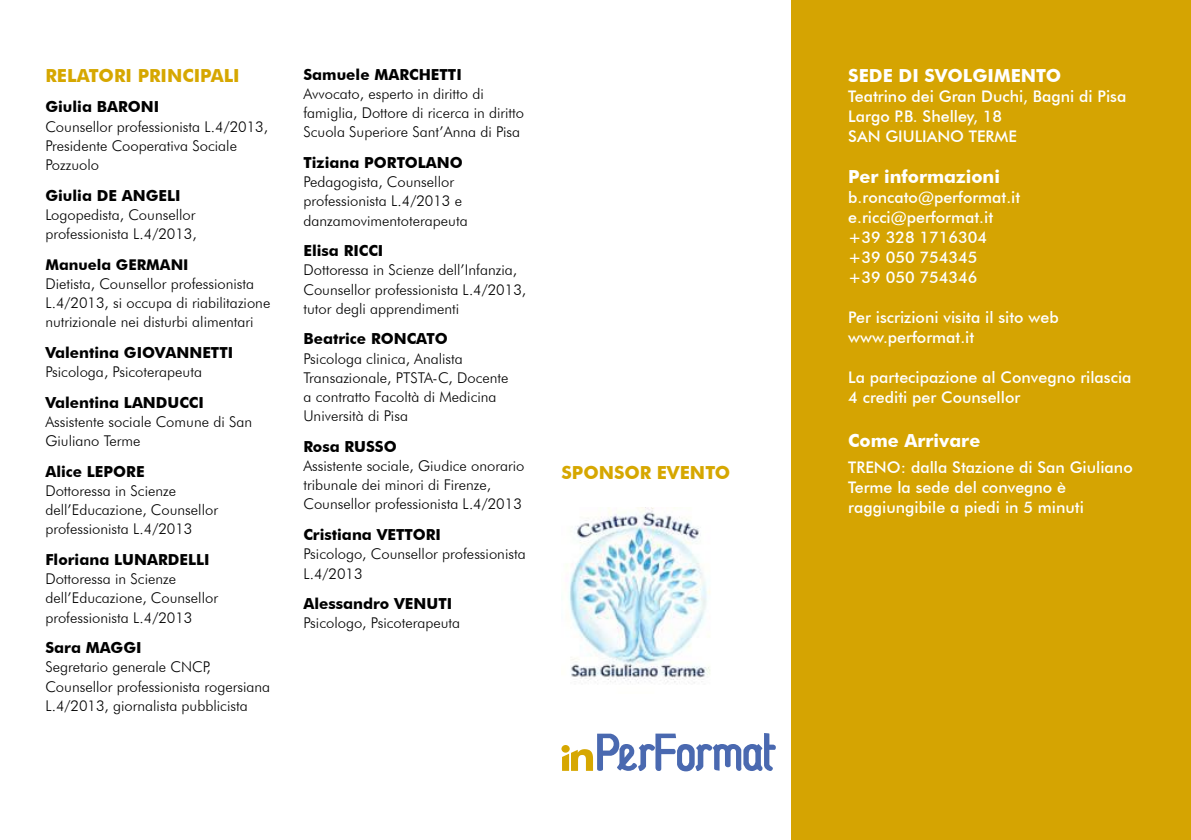
<style>
.page{position:relative;width:1191px;height:840px;background:#fff}
.page>*{position:absolute;margin:0;border:0;box-sizing:border-box;transform-origin:0 0}
.t1{font:700 18px "Futura BT";color:#fff}
.t2{font:700 18px "Futura BT";color:#d6a700}
.t3{font:500 16px/20px "Futura BT";color:#fff}
.t4{font:700 15.2px "Futura BT";color:#000}
.t5{font:300 14.8px/19.2px "Futura BT";color:#000}
.t6{font:700 14.8px "Futura BT";color:#000}
</style>
<div class="page">
<div style="left:791px;top:0;width:400px;height:839px;background:#d5a402"></div>
<svg style="left:562px;top:733px;width:214px;height:38px"></svg>
<img style="left:567px;top:507px;width:143px;height:176px">
<p class="t2" style="left:45px;top:64px;width:196px">RELATORI PRINCIPALI</p>
<p class="t4" style="left:45px;top:98px;width:115px">Giulia BARONI</p>
<p class="t5" style="left:45px;top:116px;width:224px">Counsellor professionista L.4/2013,<br>Presidente Cooperativa Sociale<br>Pozzuolo</p>
<p class="t4" style="left:45px;top:186px;width:137px">Giulia DE ANGELI</p>
<p class="t5" style="left:45px;top:205px;width:153px">Logopedista, Counsellor professionista L.4/2013,</p>
<p class="t6" style="left:45px;top:255px;width:145px">Manuela GERMANI</p>
<p class="t5" style="left:45px;top:274px;width:226px">Dietista, Counsellor professionista<br>L.4/2013, si occupa di riabilitazione nutrizionale nei disturbi alimentari</p>
<p class="t4" style="left:45px;top:343px;width:189px">Valentina GIOVANNETTI</p>
<p class="t5" style="left:45px;top:362px;width:158px">Psicologa, Psicoterapeuta</p>
<p class="t4" style="left:45px;top:393px;width:160px">Valentina LANDUCCI</p>
<p class="t5" style="left:45px;top:411px;width:208px">Assistente sociale Comune di San<br>Giuliano Terme</p>
<p class="t4" style="left:45px;top:462px;width:101px">Alice LEPORE</p>
<p class="t5" style="left:45px;top:480px;width:174px">Dottoressa in Scienze dell’Educazione, Counsellor professionista L.4/2013</p>
<p class="t4" style="left:45px;top:550px;width:166px">Floriana LUNARDELLI</p>
<p class="t5" style="left:45px;top:568px;width:174px">Dottoressa in Scienze dell’Educazione, Counsellor professionista L.4/2013</p>
<p class="t4" style="left:45px;top:638px;width:98px">Sara MAGGI</p>
<p class="t5" style="left:45px;top:657px;width:226px">Segretario generale CNCP,<br>Counsellor professionista rogersiana<br>L.4/2013, giornalista pubblicista</p>
<p class="t4" style="left:303px;top:65px;width:160px">Samuele MARCHETTI</p>
<p class="t5" style="left:303px;top:84px;width:222px">Avvocato, esperto in diritto di famiglia, Dottore di ricerca in diritto<br>Scuola Superiore Sant’Anna di Pisa</p>
<p class="t4" style="left:303px;top:153px;width:161px">Tiziana PORTOLANO</p>
<p class="t5" style="left:303px;top:172px;width:166px">Pedagogista, Counsellor professionista L.4/2013 e danzamovimentoterapeuta</p>
<p class="t4" style="left:303px;top:241px;width:81px">Elisa RICCI</p>
<p class="t5" style="left:303px;top:260px;width:224px">Dottoressa in Scienze dell’Infanzia,<br>Counsellor professionista L.4/2013, tutor degli apprendimenti</p>
<p class="t4" style="left:303px;top:329px;width:146px">Beatrice RONCATO</p>
<p class="t5" style="left:303px;top:348px;width:207px">Psicologa clinica, Analista<br>Transazionale, PTSTA-C, Docente a contratto Facoltà di Medicina<br>Università di Pisa</p>
<p class="t4" style="left:303px;top:437px;width:95px">Rosa RUSSO</p>
<p class="t5" style="left:303px;top:456px;width:222px">Assistente sociale, Giudice onorario tribunale dei minori di Firenze,<br>Counsellor professionista L.4/2013</p>
<p class="t4" style="left:303px;top:525px;width:139px">Cristiana VETTORI</p>
<p class="t5" style="left:303px;top:544px;width:224px">Psicologo, Counsellor professionista<br>L.4/2013</p>
<p class="t4" style="left:303px;top:594px;width:150px">Alessandro VENUTI</p>
<p class="t5" style="left:303px;top:613px;width:158px">Psicologo, Psicoterapeuta</p>
<p class="t2" style="left:561px;top:461px;width:170px">SPONSOR EVENTO</p>
<p class="t1" style="left:848px;top:64px;width:214px">SEDE DI SVOLGIMENTO</p>
<p class="t3" style="left:848px;top:86px;width:280px">Teatrino dei Gran Duchi, Bagni di Pisa<br>Largo P.B. Shelley, 18<br>SAN GIULIANO TERME</p>
<p class="t1" style="left:848px;top:165px;width:153px">Per informazioni</p>
<p class="t3" style="left:848px;top:187px;width:173px">b.roncato@performat.it e.ricci@performat.it +39 328 1716304 +39 050 754345<br>+39 050 754346</p>
<p class="t3" style="left:848px;top:307px;width:212px">Per iscrizioni visita il sito web www.performat.it</p>
<p class="t3" style="left:848px;top:367px;width:285px">La partecipazione al Convegno rilascia<br>4 crediti per Counsellor</p>
<p class="t1" style="left:848px;top:429px;width:133px">Come Arrivare</p>
<p class="t3" style="left:848px;top:456px;width:286px">TRENO: dalla Stazione di San Giuliano<br>Terme la sede del convegno è raggiungibile a piedi in 5 minuti</p>
</div>
